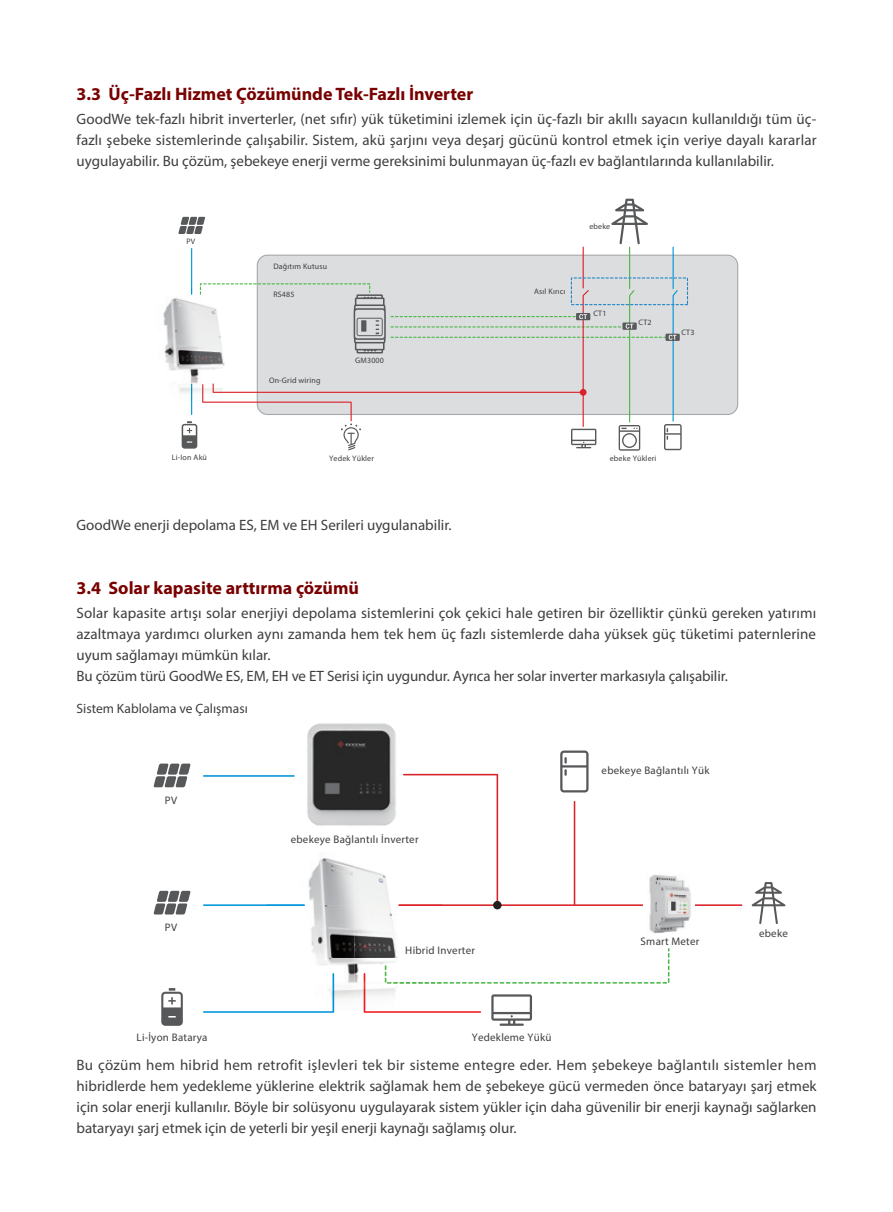
<style>
.page{position:relative;width:893px;height:1212px;background:#fff}
.page>*{position:absolute;margin:0;border:0;box-sizing:border-box;transform-origin:0 0}
.t1{font:700 18px "Myriad Pro";color:#790100}
.t2{font:15px/21px "Myriad Pro";color:#3e3e3f;text-align:justify}
.t3{font:13.5px "Myriad Pro";color:#3e3e3f}
.t4{font:10.95px "Myriad Pro";letter-spacing:.02em;color:#3e3e3f}
.t5{font:10.95px "Myriad Pro";letter-spacing:.02em;color:#3f3f40}
.t6{font:7.95px "Myriad Pro";letter-spacing:.02em;color:#3e3e3f}
.s1{color:#3e3e3f}
</style>
<div class="page">
<div style="left:257px;top:255px;width:481px;height:160px;background:#dcdddf"></div>
<svg style="left:611px;top:199px;width:37px;height:45px"></svg>
<svg style="left:178px;top:217px;width:27px;height:17px"></svg>
<hr style="left:191px;top:248px;width:1px;height:47px;background:#0095d9">
<img style="left:163px;top:297px;width:19px;height:96px">
<hr style="left:583px;top:247px;width:1px;height:41px;background:#da2128">
<hr style="left:629px;top:247px;width:1px;height:42px;background:#4cb848">
<hr style="left:673px;top:247px;width:1px;height:42px;background:#0095d9">
<svg style="left:182px;top:277px;width:506px;height:174px"></svg>
<svg style="left:161px;top:988px;width:22px;height:38px"></svg>
<svg style="left:154px;top:891px;width:37px;height:23px"></svg>
<svg style="left:154px;top:763px;width:37px;height:24px"></svg>
<svg style="left:560px;top:750px;width:28px;height:42px"></svg>
<hr style="left:398px;top:904px;width:344px;height:2px;background:#da2128">
<hr style="left:203px;top:775px;width:92px;height:2px;background:#0095d9">
<hr style="left:203px;top:904px;width:102px;height:2px;background:#0095d9">
<svg style="left:203px;top:1011px;width:131px;height:2px"></svg>
<img style="left:307px;top:723px;width:89px;height:103px">
<svg style="left:752px;top:882px;width:33px;height:42px"></svg>
<svg style="left:364px;top:948px;width:305px;height:78px"></svg>
<div style="left:643px;top:902px;width:52px;height:7px;background:#fff"></div>
<svg style="left:403px;top:774px;width:95px;height:131px"></svg>
<div style="left:493px;top:901px;width:9px;height:8px;background:#231f20;border-radius:50%"></div>
<hr style="left:574px;top:801px;width:1px;height:104px;background:#da2128">
<img style="left:308px;top:852px;width:135px;height:159px">
<img style="left:406px;top:946px;width:37px;height:8px">
<img style="left:398px;top:904px;width:45px;height:2px">
<img style="left:267px;top:904px;width:38px;height:2px">
<img style="left:333px;top:973px;width:1px;height:38px">
<img style="left:364px;top:973px;width:1px;height:38px">
<img style="left:385px;top:965px;width:57px;height:18px">
<img style="left:649px;top:874px;width:42px;height:59px">
<p class="t1" style="left:77px;top:82px;width:398px">3.3 Üç-Fazlı Hizmet Çözümünde Tek-Fazlı İnverter</p>
<p class="t2" style="left:77px;top:108px;width:742px">GoodWe tek-fazlı hibrit inverterler, (net sıfır) yük tüketimini izlemek için üç-fazlı bir akıllı sayacın kullanıldığı tüm üç&shy;fazlı şebeke sistemlerinde çalışabilir. Sistem, akü şarjını veya deşarj gücünü kontrol etmek için veriye dayalı kararlar uygulayabilir. Bu çözüm, şebekeye enerji verme gereksinimi bulunmayan üç-fazlı ev bağlantılarında kullanılabilir.</p>
<p class="t6" style="left:186px;top:237px;width:10px">PV</p>
<p class="t6" style="left:273px;top:262px;width:55px">Dağıtım Kutusu</p>
<p class="t6" style="left:273px;top:289px;width:23px">RS485</p>
<p class="t6" style="left:269px;top:375px;width:53px">On-Grid wiring</p>
<p class="t6" style="left:355px;top:355px;width:30px">GM3000</p>
<p class="t6" style="left:534px;top:286px;width:33px">Asıl Kırıcı</p>
<p class="t6" style="left:589px;top:221px;width:22px">ebeke</p>
<p class="t6" style="left:593px;top:308px;width:14px">CT1</p>
<p class="t6" style="left:639px;top:317px;width:14px">CT2</p>
<p class="t6" style="left:681px;top:327px;width:14px">CT3</p>
<p class="t6" style="left:172px;top:452px;width:36px">Li-Ion Akü</p>
<p class="t6" style="left:329px;top:453px;width:46px">Yedek Yükler</p>
<p class="t6" style="left:610px;top:453px;width:48px">ebeke Yükleri</p>
<p class="t2" style="left:77px;top:514px;width:377px">GoodWe enerji depolama ES, EM ve EH Serileri uygulanabilir.</p>
<p class="t1" style="left:77px;top:576px;width:284px">3.4 Solar kapasite arttırma çözümü</p>
<p class="t2" style="left:77px;top:602px;width:741px">Solar kapasite artışı solar enerjiyi depolama sistemlerini çok çekici hale getiren bir özelliktir çünkü gereken yatırımı azaltmaya yardımcı olurken aynı zamanda hem tek hem üç fazlı sistemlerde daha yüksek güç tüketimi paternlerine uyum sağlamayı mümkün kılar.</p>
<p class="t2" style="left:77px;top:665px;width:653px">Bu çözüm türü GoodWe ES, EM, EH ve ET Serisi için uygundur. Ayrıca her solar inverter markasıyla çalışabilir.</p>
<p class="t3" style="left:77px;top:701px;width:173px">Sistem Kablolama ve Çalışması</p>
<p class="t4" style="left:165px;top:794px;width:14px">PV</p>
<p class="t4" style="left:165px;top:921px;width:14px">PV</p>
<p class="t4" style="left:137px;top:1031px;width:72px">Li-İyon Batarya</p>
<p class="t4" style="left:291px;top:832px;width:129px">ebekeye Bağlantılı İnverter</p>
<p class="t5" style="left:405px;top:944px;width:71px">Hibrid In<span class="s1">verter</span></p>
<p class="t4" style="left:472px;top:1031px;width:81px">Yedekleme Yükü</p>
<p class="t4" style="left:602px;top:764px;width:109px">ebekeye Bağlantılı Yük</p>
<p class="t4" style="left:641px;top:934px;width:60px">Smart Meter</p>
<p class="t4" style="left:759px;top:927px;width:30px">ebeke</p>
<p class="t2" style="left:77px;top:1054px;width:741px">Bu çözüm hem hibrid hem retrofit işlevleri tek bir sisteme entegre eder. Hem şebekeye bağlantılı sistemler hem hibridlerde hem yedekleme yüklerine elektrik sağlamak hem de şebekeye gücü vermeden önce bataryayı şarj etmek için solar enerji kullanılır. Böyle bir solüsyonu uygulayarak sistem yükler için daha güvenilir bir enerji kaynağı sağlarken bataryayı şarj etmek için de yeterli bir yeşil enerji kaynağı sağlamış olur.</p>
</div>
